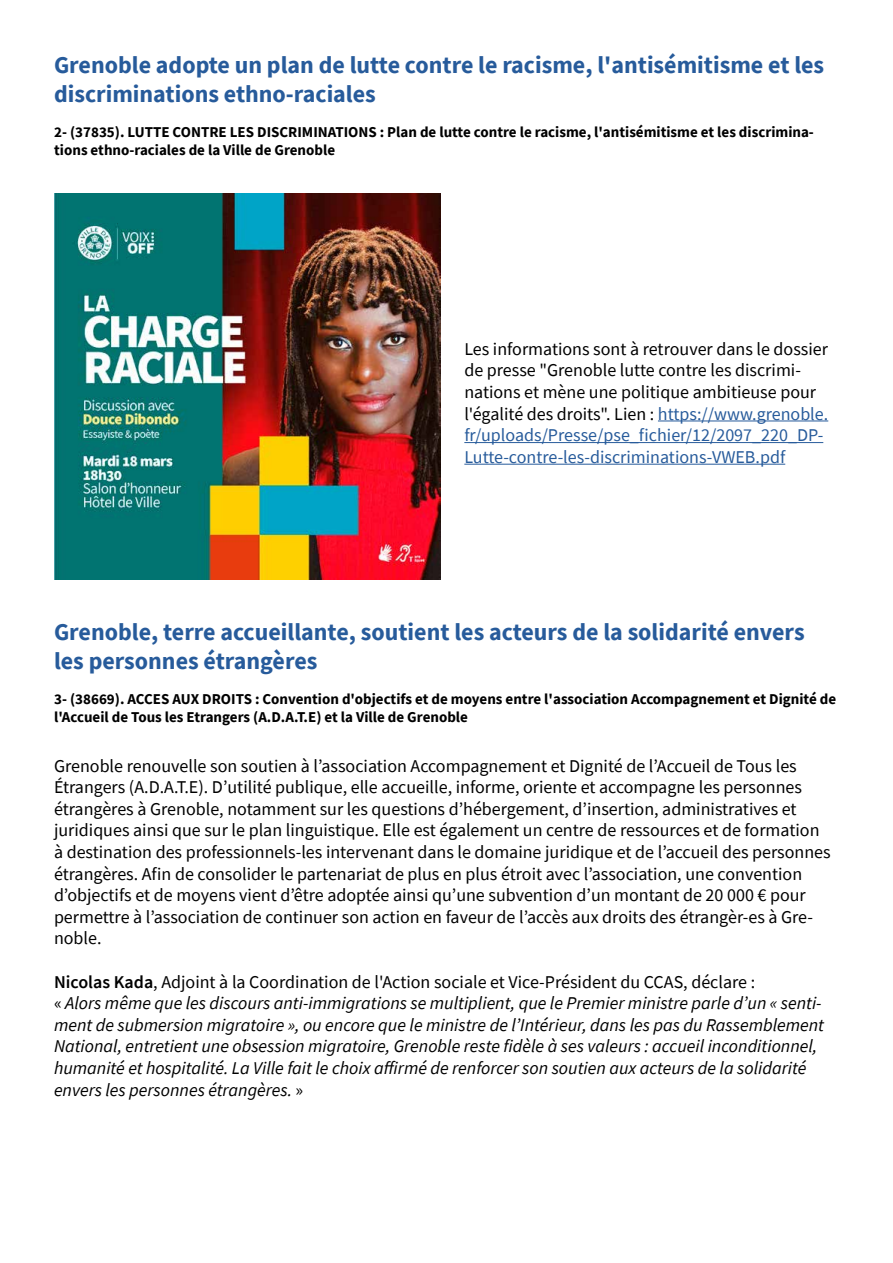
<style>
.page{position:relative;width:893px;height:1263px;background:#fff}
.page>*{position:absolute;margin:0;border:0;box-sizing:border-box;transform-origin:0 0}
.Titre_de_la_délib_traitée{font:700 24px/28.8px "Source Sans Pro";color:#275b9b}
.t1{font:18px/21.6px "Source Sans Pro";color:#000}
.t2{font:italic 18px/21.6px "Source Sans Pro";color:#000}
.Sous_titre_de_la_délib_traitée{font:700 15px/18px "Source Sans Pro";color:#000}
.s1{color:#275b9b}
.s2{font-weight:600}
.s3{font-style:normal}
</style>
<div class="page">
<hr style="left:658px;top:420px;width:170px;height:1px;background:#275b9b">
<hr style="left:464px;top:442px;width:359px;height:1px;background:#275b9b">
<hr style="left:464px;top:464px;width:321px;height:1px;background:#275b9b">
<img style="left:54px;top:193px;width:386px;height:386px">
<h2 class="Titre_de_la_délib_traitée" style="left:54px;top:51px;width:772px">Grenoble adopte un plan de lutte contre le racisme, l'antisémitisme et les discriminations ethno-raciales</h2>
<h3 class="Sous_titre_de_la_délib_traitée" style="left:54px;top:123px;width:761px">2- (37835). LUTTE CONTRE LES DISCRIMINATIONS : Plan de lutte contre le racisme, l'antisémitisme et les discrimina&shy;tions ethno-raciales de la Ville de Grenoble</h3>
<p class="t1" style="left:464px;top:338px;width:365px">Les informations sont à retrouver dans le dossier de presse "Grenoble lutte contre les discrimi&shy;nations et mène une politique ambitieuse pour l'égalité des droits". Lien : <span class="s1">https://www.grenoble. fr/uploads/Presse/pse_fichier/12/2097_220_DP-Lutte-contre-les-discriminations-VWEB.pdf</span></p>
<h2 class="Titre_de_la_délib_traitée" style="left:54px;top:617px;width:752px">Grenoble, terre accueillante, soutient les acteurs de la solidarité envers les personnes étrangères</h2>
<h3 class="Sous_titre_de_la_délib_traitée" style="left:54px;top:689px;width:783px">3- (38669). ACCES AUX DROITS : Convention d'objectifs et de moyens entre l'association Accompagnement et Dignité de l'Accueil de Tous les Etrangers (A.D.A.T.E) et la Ville de Grenoble</h3>
<p class="t1" style="left:54px;top:755px;width:778px">Grenoble renouvelle son soutien à l’association Accompagnement et Dignité de l’Accueil de Tous les Étrangers (A.D.A.T.E). D’utilité publique, elle accueille, informe, oriente et accompagne les personnes étrangères à Grenoble, notamment sur les questions d’hébergement, d’insertion, administratives et juridiques ainsi que sur le plan linguistique. Elle est également un centre de ressources et de formation à destination des professionnels-les intervenant dans le domaine juridique et de l’accueil des personnes étrangères. Afin de consolider le partenariat de plus en plus étroit avec l’association, une convention d’objectifs et de moyens vient d’être adoptée ainsi qu’une subvention d’un montant de 20 000 € pour permettre à l’association de continuer son action en faveur de l’accès aux droits des étrangèr-es à Gre&shy;noble.</p>
<p class="t1" style="left:54px;top:971px;width:703px"><span class="s2">Nicolas Kada</span>, Adjoint à la Coordination de l'Action sociale et Vice-Président du CCAS, déclare :</p>
<p class="t2" style="left:54px;top:992px;width:772px"><span class="s3">«</span> Alors même que les discours anti-immigrations se multiplient, que le Premier ministre parle d’un « senti&shy;ment de submersion migratoire », ou encore que le ministre de l’Intérieur, dans les pas du Rassemblement National, entretient une obsession migratoire, Grenoble reste fidèle à ses valeurs : accueil inconditionnel, humanité et hospitalité. La Ville fait le choix affirmé de renforcer son soutien aux acteurs de la solidarité envers les personnes étrangères. <span class="s3">»</span></p>
</div>
